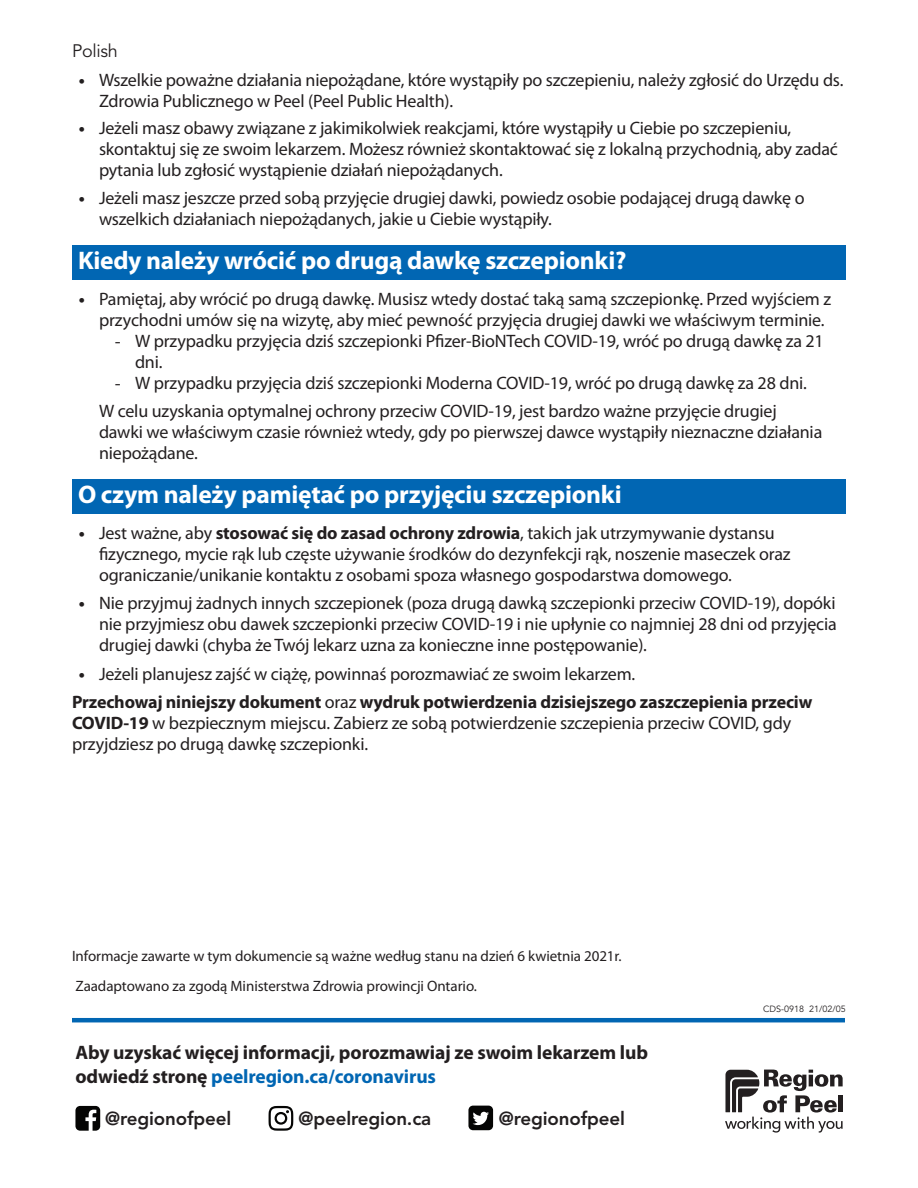
<style>
.page{position:relative;width:918px;height:1188px;background:#fff}
.page>*{position:absolute;margin:0;border:0;box-sizing:border-box;transform-origin:0 0}
.t1{font:700 25.5px "Myriad Pro";letter-spacing:-.01em;color:#fff}
.Footer1{font:700 19.5px/24px "Myriad Pro";letter-spacing:-.005em;color:#231f20}
.Footer2{font:800 18.75px "Avenir LT Std";letter-spacing:-.005em;color:#231f20}
.UL{font:18px/21px "Myriad Pro";letter-spacing:-.01em;color:#231f20}
.UL_2{font:18px/21px "Myriad Pro";letter-spacing:-.01em;color:#231f20}
.t2{font:18px "Avenir LT Std";letter-spacing:-.015em;color:#231f20}
.t3{font:15px "Myriad Pro";letter-spacing:-.005em;color:#231f20}
.t4{font:9px "Avenir LT Std";color:#231f20}
.s1{font-weight:700}
.s2{font-family:"Avenir LT Std"}
.s3{color:#0166b3}
</style>
<div class="page">
<div style="left:72px;top:245px;width:774px;height:34px;background:#0166b3"></div>
<div style="left:72px;top:479px;width:774px;height:34px;background:#0166b3"></div>
<svg style="left:75px;top:1106px;width:25px;height:25px"></svg>
<svg style="left:269px;top:1106px;width:24px;height:25px"></svg>
<svg style="left:468px;top:1106px;width:25px;height:24px"></svg>
<svg style="left:725px;top:1070px;width:118px;height:63px"></svg>
<hr style="left:72px;top:1018px;width:773px;height:4px;background:#0166b3">
<p class="t2" style="left:72px;top:40px;width:47px">Polish</p>
<p class="UL" style="left:99px;top:69px;width:746px;text-indent:-20px"><span class="s1">•</span> Wszelkie poważne działania niepożądane, które wystąpiły po szczepieniu, należy zgłosić do Urzędu ds.<br>Zdrowia Publicznego w Peel (Peel Public Health).</p>
<p class="UL" style="left:99px;top:117px;width:741px;text-indent:-20px"><span class="s1">•</span> Jeżeli masz obawy związane z jakimikolwiek reakcjami, które wystąpiły u Ciebie po szczepieniu, skontaktuj się ze swoim lekarzem. Możesz również skontaktować się z lokalną przychodnią, aby zadać pytania lub zgłosić wystąpienie działań niepożądanych.</p>
<p class="UL" style="left:99px;top:187px;width:707px;text-indent:-20px"><span class="s1">•</span> Jeżeli masz jeszcze przed sobą przyjęcie drugiej dawki, powiedz osobie podającej drugą dawkę o wszelkich działaniach niepożądanych, jakie u Ciebie wystąpiły.</p>
<h3 class="t1" style="left:78px;top:243px;width:550px">Kiedy należy wrócić po drugą dawkę szczepionki?</h3>
<p class="UL" style="left:99px;top:288px;width:734px;text-indent:-20px"><span class="s1">•</span> Pamiętaj, aby wrócić po drugą dawkę. Musisz wtedy dostać taką samą szczepionkę. Przed wyjściem z przychodni umów się na wizytę, aby mieć pewność przyjęcia drugiej dawki we właściwym terminie.</p>
<p class="UL_2" style="left:135px;top:330px;width:690px;text-indent:-20px"><span class="s2">-</span> W przypadku przyjęcia dziś szczepionki Pfizer-BioNTech COVID-19, wróć po drugą dawkę za 21 dni.</p>
<p class="UL_2" style="left:115px;top:372px;width:694px"><span class="s2">-</span> W przypadku przyjęcia dziś szczepionki Moderna COVID-19, wróć po drugą dawkę za 28 dni.</p>
<p class="UL" style="left:99px;top:400px;width:725px">W celu uzyskania optymalnej ochrony przeciw COVID-19, jest bardzo ważne przyjęcie drugiej dawki we właściwym czasie również wtedy, gdy po pierwszej dawce wystąpiły nieznaczne działania niepożądane.</p>
<h3 class="t1" style="left:78px;top:477px;width:545px">O czym należy pamiętać po przyjęciu szczepionki</h3>
<p class="UL" style="left:99px;top:522px;width:693px;text-indent:-20px"><span class="s1">•</span> Jest ważne, aby <span class="s1">stosować się do zasad ochrony zdrowia</span>, takich jak utrzymywanie dystansu fizycznego, mycie rąk lub częste używanie środków do dezynfekcji rąk, noszenie maseczek oraz ograniczanie/unikanie kontaktu z osobami spoza własnego gospodarstwa domowego.</p>
<p class="UL" style="left:99px;top:592px;width:739px;text-align:justify;text-indent:-20px"><span class="s1">•</span> Nie przyjmuj żadnych innych szczepionek (poza drugą dawką szczepionki przeciw COVID-19), dopóki nie przyjmiesz obu dawek szczepionki przeciw COVID-19 i nie upłynie co najmniej 28 dni od przyjęcia drugiej dawki (chyba że Twój lekarz uzna za konieczne inne postępowanie).</p>
<p class="UL" style="left:79px;top:663px;width:558px"><span class="s1">•</span> Jeżeli planujesz zajść w ciążę, powinnaś porozmawiać ze swoim lekarzem.</p>
<p class="UL" style="left:72px;top:691px;width:742px"><span class="s1">Przechowaj niniejszy dokument</span> oraz <span class="s1">wydruk potwierdzenia dzisiejszego zaszczepienia przeciw<br>COVID-19</span> w bezpiecznym miejscu. Zabierz ze sobą potwierdzenie szczepienia przeciw COVID, gdy przyjdziesz po drugą dawkę szczepionki.</p>
<p class="t3" style="left:72px;top:947px;width:551px">Informacje zawarte w tym dokumencie są ważne według stanu na dzień 6 kwietnia 2021r.</p>
<p class="t3" style="left:75px;top:977px;width:403px">Zaadaptowano za zgodą Ministerstwa Zdrowia prowincji Ontario.</p>
<p class="Footer1" style="left:75px;top:1039px;width:574px">Aby uzyskać więcej informacji, porozmawiaj ze swoim lekarzem lub odwiedź stronę <span class="s3">peelregion.ca/coronavirus</span></p>
<p class="Footer2" style="left:105px;top:1107px;width:128px">@regionofpeel</p>
<p class="Footer2" style="left:299px;top:1107px;width:134px">@peelregion.ca</p>
<p class="Footer2" style="left:499px;top:1107px;width:128px">@regionofpeel</p>
<p class="t4" style="left:763px;top:1004px;width:84px">CDS-0918 21/02/05</p>
</div>
